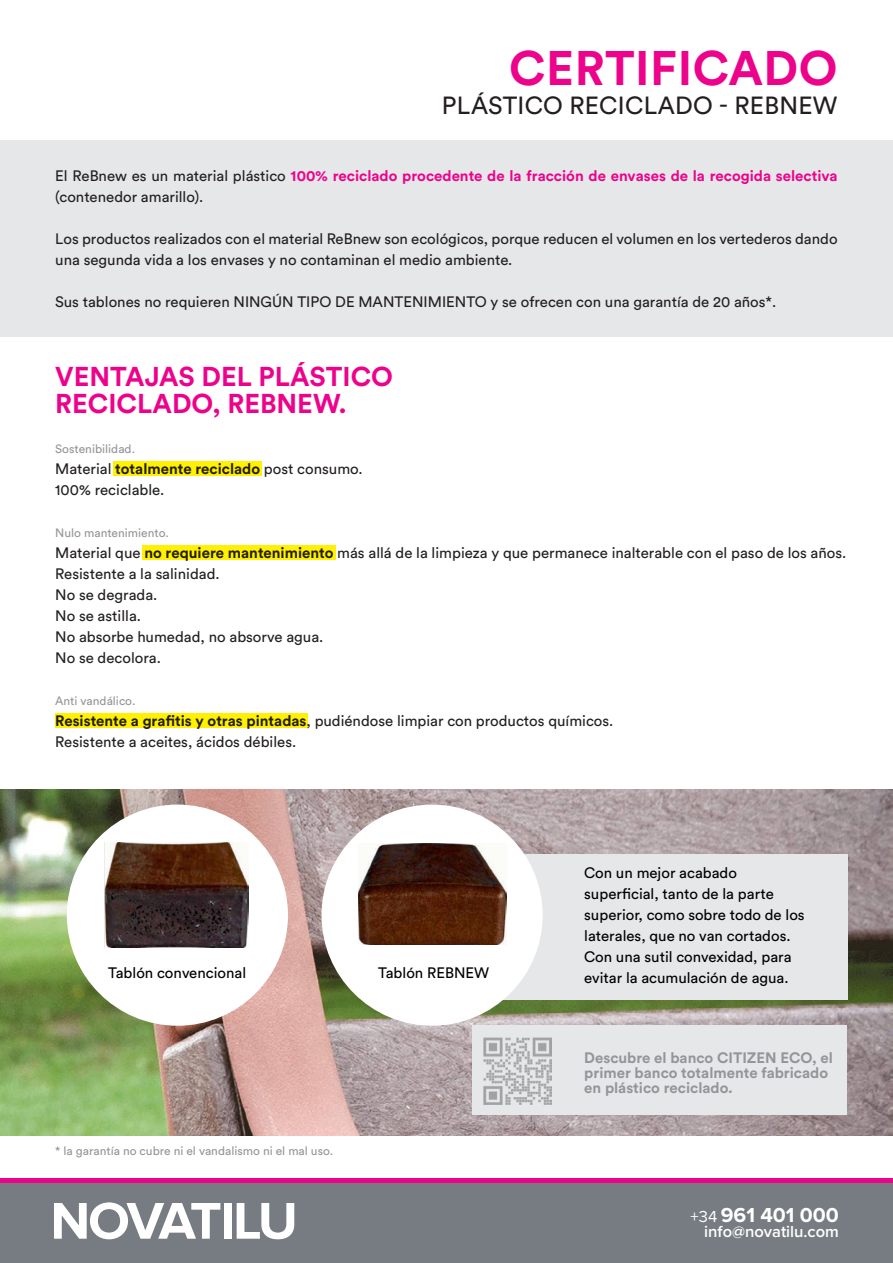
<style>
.page{position:relative;width:893px;height:1263px;background:#fff}
.page>*{position:absolute;margin:0;border:0;box-sizing:border-box;transform-origin:0 0}
.Titulos_apartados{font:700 48px "Circular Std";letter-spacing:.01em;color:#ed028c}
.t1{font:700 27px "Circular Std";color:#ed028c}
.Titulos_apartados-2{font:24.6px "Circular Std";letter-spacing:.01em;color:#231f20}
.t2{font:700 21px "Proxima Nova";color:#fff}
.t3{font:600 16.5px "Proxima Nova";color:#fff}
.t4{font:15px/21px "Circular Std";color:#231f20}
.t5{font:15px/21px "Circular Std";color:#000}
.t6{font:700 15px/21px "Circular Std";color:#ed028c}
.t7{font:700 15px/15px "Circular Std";color:#939598}
.t8{font:12px "Circular Std";color:#939598}
.s1{font-weight:400;color:#231f20}
.s2{font-weight:700}
.s3{font-weight:400;font-size:16.5px}
</style>
<div class="page">
<div style="left:0;top:1183px;width:893px;height:80px;background:#767c81"></div>
<svg style="left:54px;top:1202px;width:166px;height:37px"></svg>
<div style="left:224px;top:1203px;width:8px;height:36px;background:#fff"></div>
<svg style="left:237px;top:1203px;width:57px;height:36px"></svg>
<div style="left:0;top:1178px;width:893px;height:5px;background:#ed028c"></div>
<img style="left:0;top:789px;width:893px;height:346px">
<div style="left:455px;top:854px;width:392px;height:145px;background:#e6e7e9"></div>
<div style="left:473px;top:1025px;width:374px;height:89px;background:#e6e7e9"></div>
<div style="left:321px;top:804px;width:222px;height:222px;background:#fff;border-radius:50%"></div>
<img style="left:358px;top:843px;width:148px;height:102px">
<div style="left:67px;top:804px;width:221px;height:222px;background:#fff;border-radius:50%"></div>
<img style="left:105px;top:842px;width:143px;height:105px">
<div style="left:0;top:140px;width:893px;height:196px;background:#e6e7e9"></div>
<div style="left:113px;top:461px;width:148px;height:15px;background:#fff101"></div>
<div style="left:143px;top:545px;width:193px;height:15px;background:#fff101"></div>
<div style="left:55px;top:713px;width:252px;height:15px;background:#fff101"></div>
<img style="left:484px;top:1037px;width:67px;height:67px">
<p class="Titulos_apartados" style="left:509px;top:37px;width:330px">CERTIFICADO</p>
<p class="Titulos_apartados-2" style="left:442px;top:90px;width:397px">PLÁSTICO RECICLADO - REBNEW</p>
<p class="t6" style="left:55px;top:165px;width:784px"><span class="s1">El ReBnew es un material plástico</span> 100% reciclado procedente de la fracción de envases de la recogida selectiva <span class="s1">(contenedor amarillo).</span></p>
<p class="t4" style="left:55px;top:228px;width:784px">Los productos realizados con el material ReBnew son ecológicos, porque reducen el volumen en los vertederos dando una segunda vida a los envases y no contaminan el medio ambiente.</p>
<p class="t4" style="left:55px;top:291px;width:722px">Sus tablones no requieren NINGÚN TIPO DE MANTENIMIENTO y se ofrecen con una garantía de 20 años*.</p>
<p class="t1" style="left:55px;top:359px;width:339px">VENTAJAS DEL PLÁSTICO</p>
<p class="t1" style="left:55px;top:386px;width:293px">RECICLADO, REBNEW.</p>
<p class="t8" style="left:55px;top:441px;width:81px">Sostenibilidad.</p>
<p class="t4" style="left:55px;top:458px;width:309px">Material <span class="s2">totalmente reciclado</span> post consumo.</p>
<p class="t4" style="left:55px;top:479px;width:111px">100% reciclable.</p>
<p class="t8" style="left:55px;top:525px;width:115px">Nulo mantenimiento.</p>
<p class="t4" style="left:55px;top:542px;width:793px">Material que <span class="s2">no requiere mantenimiento</span> más allá de la limpieza y que permanece inalterable con el paso de los años.</p>
<p class="t4" style="left:55px;top:563px;width:166px">Resistente a la salinidad.</p>
<p class="t4" style="left:55px;top:584px;width:104px">No se degrada.</p>
<p class="t4" style="left:55px;top:605px;width:87px">No se astilla.</p>
<p class="t4" style="left:55px;top:626px;width:270px">No absorbe humedad, no absorve agua.</p>
<p class="t4" style="left:55px;top:647px;width:107px">No se decolora.</p>
<p class="t8" style="left:55px;top:693px;width:82px">Anti vandálico.</p>
<p class="t4" style="left:55px;top:710px;width:560px"><span class="s2">Resistente a grafitis y otras pintadas</span>, pudiéndose limpiar con productos químicos.</p>
<p class="t4" style="left:55px;top:731px;width:243px">Resistente a aceites, ácidos débiles.</p>
<p class="t5" style="left:108px;top:962px;width:140px">Tablón convencional</p>
<p class="t5" style="left:378px;top:962px;width:113px">Tablón REBNEW</p>
<p class="t8" style="left:55px;top:1143px;width:279px">* la garantía no cubre ni el vandalismo ni el mal uso.</p>
<p class="t5" style="left:584px;top:862px;width:222px">Con un mejor acabado superficial, tanto de la parte superior, como sobre todo de los laterales, que no van cortados.</p>
<p class="t5" style="left:584px;top:946px;width:209px">Con una sutil convexidad, para evitar la acumulación de agua.</p>
<p class="t7" style="left:584px;top:1049px;width:250px">Descubre el banco CITIZEN ECO, el primer banco totalmente fabricado en plástico reciclado.</p>
<p class="t2" style="left:691px;top:1202px;width:150px"><span class="s3">+34</span> 961 401 000</p>
<p class="t3" style="left:704px;top:1221px;width:136px">info@novatilu.com</p>
</div>
